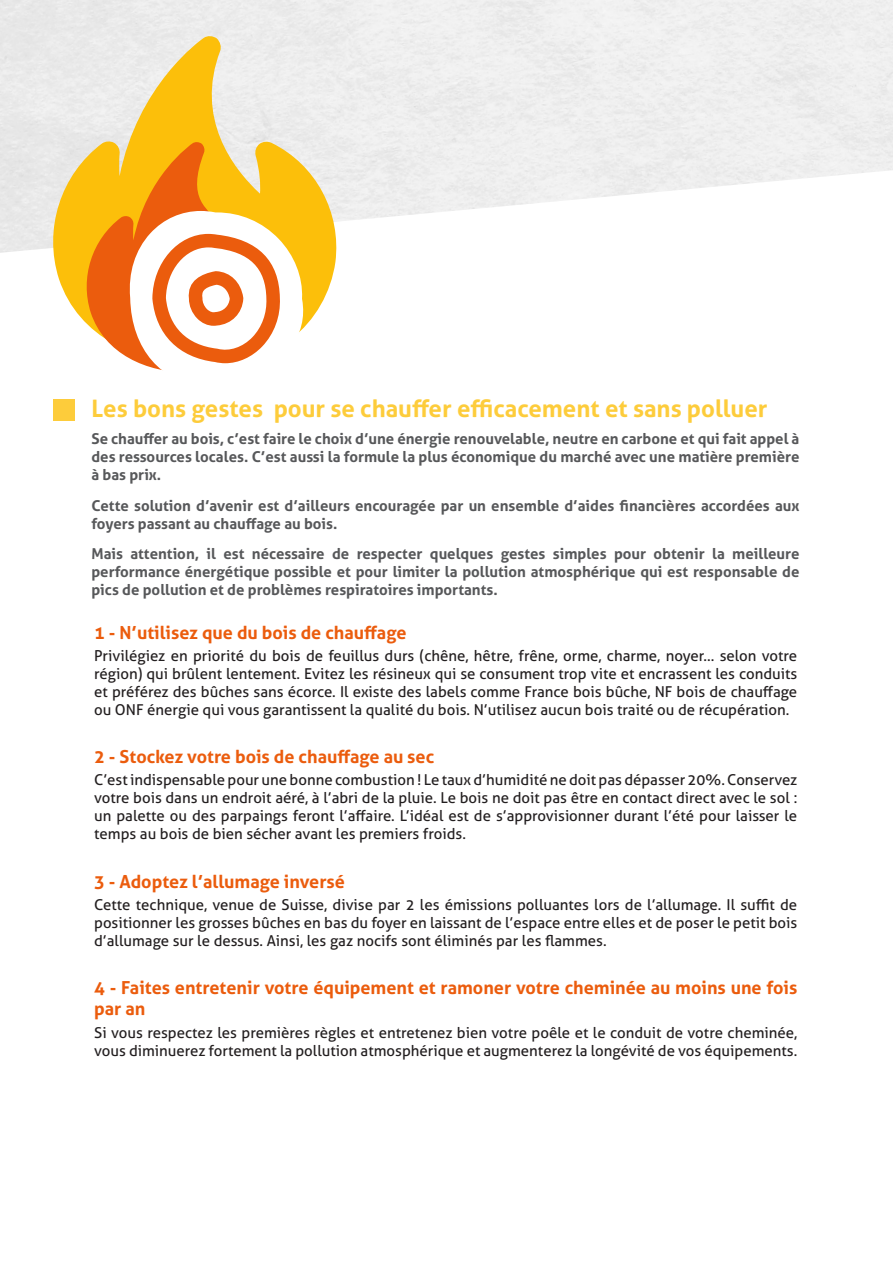
<style>
.page{position:relative;width:893px;height:1263px;background:#fff}
.page>*{position:absolute;margin:0;border:0;box-sizing:border-box;transform-origin:0 0}
.t1{font:700 24px "Aller";color:#fdcc3b}
.t2{font:700 18px/21.6px "Aller";color:#eb5c0d}
.t3{font:15px/18px "Aller";color:#231f20;text-align:justify}
.t4{font:700 15px/18px "Aller";color:#57585a;text-align:justify}
</style>
<div class="page">
<div style="left:53px;top:400px;width:21px;height:21px;background:#fdcc3b"></div>
<svg style="left:43px;top:35px;width:298px;height:291px;fill:#eeeaea"></svg>
<svg style="left:80px;top:141px;width:209px;height:217px;background:#f5a626"></svg>
<svg style="left:128px;top:211px;width:177px;height:159px"></svg>
<h1 class="t1" style="left:91px;top:394px;width:678px">Les bons gestes pour se chauffer efficacement et sans polluer</h1>
<p class="t4" style="left:91px;top:429px;width:709px">Se chauffer au bois, c’est faire le choix d’une énergie renouvelable, neutre en carbone et qui fait appel à des ressources locales. C’est aussi la formule la plus économique du marché avec une matière première à bas prix.</p>
<p class="t4" style="left:91px;top:496px;width:709px">Cette solution d’avenir est d’ailleurs encouragée par un ensemble d’aides financières accordées aux foyers passant au chauffage au bois.</p>
<p class="t4" style="left:91px;top:545px;width:709px">Mais attention, il est nécessaire de respecter quelques gestes simples pour obtenir la meilleure performance énergétique possible et pour limiter la pollution atmosphérique qui est responsable de pics de pollution et de problèmes respiratoires importants.</p>
<p class="t2" style="left:94px;top:621px;width:314px">1 - N’utilisez que du bois de chauffage</p>
<p class="t3" style="left:94px;top:647px;width:705px">Privilégiez en priorité du bois de feuillus durs (chêne, hêtre, frêne, orme, charme, noyer… selon votre région) qui brûlent lentement. Evitez les résineux qui se consument trop vite et encrassent les conduits et préférez des bûches sans écorce. Il existe des labels comme France bois bûche, NF bois de chauffage ou ONF énergie qui vous garantissent la qualité du bois. N’utilisez aucun bois traité ou de récupération.</p>
<p class="t2" style="left:94px;top:746px;width:342px">2 - Stockez votre bois de chauffage au sec</p>
<p class="t3" style="left:94px;top:771px;width:705px">C’est indispensable pour une bonne combustion ! Le taux d’humidité ne doit pas dépasser 20%. Conservez votre bois dans un endroit aéré, à l’abri de la pluie. Le bois ne doit pas être en contact direct avec le sol : un palette ou des parpaings feront l’affaire. L’idéal est de s’approvisionner durant l’été pour laisser le temps au bois de bien sécher avant les premiers froids.</p>
<p class="t2" style="left:94px;top:870px;width:252px">3 - Adoptez l’allumage inversé</p>
<p class="t3" style="left:94px;top:895px;width:705px">Cette technique, venue de Suisse, divise par 2 les émissions polluantes lors de l’allumage. Il suffit de positionner les grosses bûches en bas du foyer en laissant de l’espace entre elles et de poser le petit bois d’allumage sur le dessus. Ainsi, les gaz nocifs sont éliminés par les flammes.</p>
<p class="t2" style="left:94px;top:976px;width:705px">4 - Faites entretenir votre équipement et ramoner votre cheminée au moins une fois par an</p>
<p class="t3" style="left:94px;top:1023px;width:705px">Si vous respectez les premières règles et entretenez bien votre poêle et le conduit de votre cheminée, vous diminuerez fortement la pollution atmosphérique et augmenterez la longévité de vos équipements.</p>
</div>
